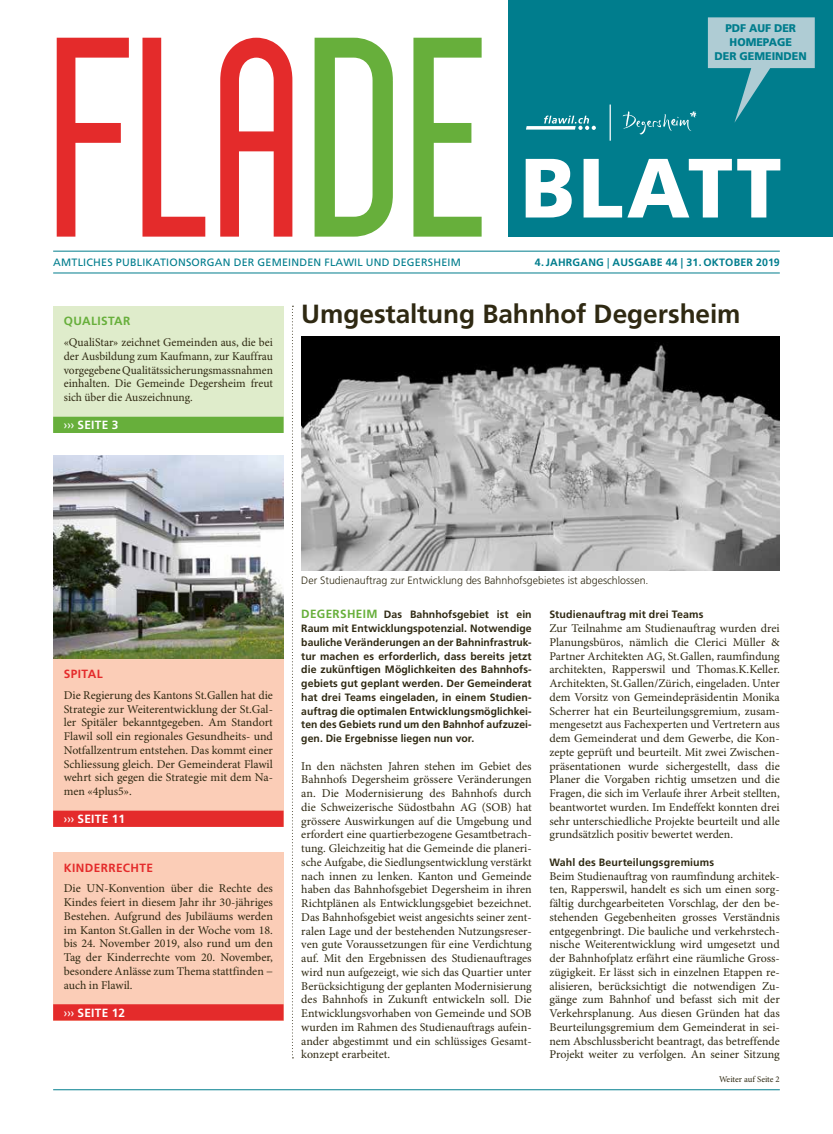
<style>
.page{position:relative;width:833px;height:1134px;background:#fff}
.page>*{position:absolute;margin:0;border:0;box-sizing:border-box;transform-origin:0 0}
.t1{font:284.12px "Sigward";color:#e42b2b;scale:.94 1}
.t2{font:900 84px "Frutiger LT Std";letter-spacing:.04em;color:#fff}
.t3{font:700 26.25px "Frutiger LT Std";letter-spacing:-.005em;color:#2f2912}
.t4{font:11.88px/13.8px "Minion Pro";color:#2f2912;text-align:justify}
.t5{font:700 11.88px "Frutiger LT Std";letter-spacing:.02em;color:#fff}
.t6{font:700 11.88px "Frutiger LT Std";letter-spacing:.035em;color:#e42b2b}
.t7{font:700 11.88px "Frutiger LT Std";letter-spacing:.03em;color:#67af3b}
.t8{font:900 11.12px/13.9px "Frutiger LT Std";color:#007d8d;text-align:center;scale:.96 1}
.t9{font:700 10.62px/13.8px "Frutiger LT Std";letter-spacing:.01em;color:#2f2912;text-align:justify}
.t10{font:300 10.62px "Frutiger LT Std";color:#2f2912}
.t11{font:10.62px "Frutiger LT Std";letter-spacing:.02em;color:#007d8d}
.t12{font:700 10.62px "Frutiger LT Std";letter-spacing:.02em;color:#007d8d}
.t13{font:8.75px "Minion Pro";letter-spacing:-.005em;color:#2f2912}
.s1{color:#67af3b}
.s2{font-weight:400}
.s3{font-size:11.88px;color:#67af3b}
</style>
<div class="page">
<div style="left:53px;top:658px;width:230px;height:168px;background:#fbcdb7"></div>
<div style="left:53px;top:811px;width:230px;height:16px;background:#e42b2b"></div>
<div style="left:53px;top:852px;width:230px;height:168px;background:#fbcdb7"></div>
<div style="left:53px;top:1004px;width:230px;height:16px;background:#e42b2b"></div>
<div style="left:53px;top:306px;width:230px;height:127px;background:#dfeccb"></div>
<div style="left:53px;top:417px;width:230px;height:16px;background:#67af3b"></div>
<svg style="left:292px;top:306px;width:1px;height:752px"></svg>
<img style="left:301px;top:336px;width:479px;height:234px">
<img style="left:53px;top:455px;width:230px;height:203px">
<div style="left:508px;top:0;width:325px;height:237px;background:#007d8d"></div>
<svg style="left:526px;top:116px;width:70px;height:14px"></svg>
<svg style="left:622px;top:111px;width:75px;height:24px"></svg>
<hr style="left:609px;top:105px;width:2px;height:36px;background:#fff">
<hr style="left:53px;top:1089px;width:727px;height:1px;background:#007d8d">
<svg style="left:708px;top:17px;width:106px;height:106px"></svg>
<hr style="left:53px;top:251px;width:727px;height:1px;background:#007d8d">
<hr style="left:53px;top:272px;width:727px;height:1px;background:#007d8d">
<h1 class="t1" style="left:57px;top:18px;width:472px">FlA<span class="s1">DE</span></h1>
<p class="t8" style="left:714px;top:21px;width:98px">PDF AUF DER<br>HOMEPAGE<br>DER GEMEINDEN</p>
<h2 class="t2" style="left:521px;top:137px;width:262px">BLATT</h2>
<p class="t11" style="left:53px;top:256px;width:409px">AMTLICHES PUBLIKATIONSORGAN DER GEMEINDEN FLAWIL UND DEGERSHEIM</p>
<p class="t12" style="left:535px;top:256px;width:246px">4.JAHRGANG <span class="s2">|</span> AUSGABE 44 | 31. OKTOBER 2019</p>
<p class="t7" style="left:64px;top:314px;width:68px">QUALISTAR</p>
<p class="t4" style="left:64px;top:336px;width:211px">«QualiStar» zeichnet Gemeinden aus, die bei der Ausbildung zum Kaufmann, zur Kauffrau vorgegebene Qualitätssicherungsmassnahmen einhalten. Die Gemeinde Degersheim freut sich über die Auszeichnung.</p>
<p class="t5" style="left:64px;top:418px;width:56px"><span class="s2">›››</span> SEITE 3</p>
<h3 class="t3" style="left:301px;top:298px;width:441px">Umgestaltung Bahnhof Degersheim</h3>
<p class="t6" style="left:64px;top:667px;width:40px">SPITAL</p>
<p class="t4" style="left:64px;top:689px;width:211px">Die Regierung des Kantons St.Gallen hat die Strategie zur Weiterentwicklung der St.Gal&shy;ler Spitäler bekanntgegeben. Am Standort Flawil soll ein regionales Gesundheits- und Notfallzentrum entstehen. Das kommt einer Schliessung gleich. Der Gemeinderat Flawil wehrt sich gegen die Strategie mit dem Na&shy;men «4plus5».</p>
<p class="t5" style="left:64px;top:812px;width:63px"><span class="s2">›››</span> SEITE 11</p>
<p class="t6" style="left:64px;top:860px;width:91px">KINDERRECHTE</p>
<p class="t4" style="left:64px;top:882px;width:211px">Die UN-Konvention über die Rechte des Kindes feiert in diesem Jahr ihr 30-jähriges Bestehen. Aufgrund des Jubiläums werden im Kanton St.Gallen in der Woche vom 18. bis 24. November 2019, also rund um den Tag der Kinderrechte vom 20. November, besondere Anlässe zum Thema stattfinden − auch in Flawil.</p>
<p class="t5" style="left:64px;top:1005px;width:63px"><span class="s2">›››</span> SEITE 12</p>
<p class="t10" style="left:301px;top:574px;width:349px">Der Studienauftrag zur Entwicklung des Bahnhofsgebietes ist abgeschlossen.</p>
<p class="t9" style="left:301px;top:608px;width:232px"><span class="s3">DEGERSHEIM</span> Das Bahnhofsgebiet ist ein Raum mit Entwicklungspotenzial. Notwendige bauliche Veränderungen an der Bahninfrastruk&shy;tur machen es erforderlich, dass bereits jetzt die zukünftigen Möglichkeiten des Bahnhofs&shy;gebiets gut geplant werden. Der Gemeinderat hat drei Teams eingeladen, in einem Studien&shy;auftrag die optimalen Entwicklungsmöglichkei&shy;ten des Gebiets rund um den Bahnhof aufzuzei&shy;gen. Die Ergebnisse liegen nun vor.</p>
<p class="t4" style="left:301px;top:759px;width:232px">In den nächsten Jahren stehen im Gebiet des Bahnhofs Degersheim grössere Veränderungen an. Die Modernisierung des Bahnhofs durch die Schweizerische Südostbahn AG (SOB) hat grössere Auswirkungen auf die Umgebung und erfordert eine quartierbezogene Gesamtbetrach&shy;tung. Gleichzeitig hat die Gemeinde die planeri&shy;sche Aufgabe, die Siedlungsentwicklung verstärkt nach innen zu lenken. Kanton und Gemeinde haben das Bahnhofsgebiet Degersheim in ihren Richtplänen als Entwicklungsgebiet bezeichnet.<br>Das Bahnhofsgebiet weist angesichts seiner zent&shy;ralen Lage und der bestehenden Nutzungsreser&shy;ven gute Voraussetzungen für eine Verdichtung auf. Mit den Ergebnissen des Studienauftrages wird nun aufgezeigt, wie sich das Quartier unter Berücksichtigung der geplanten Modernisierung des Bahnhofs in Zukunft entwickeln soll. Die Entwicklungsvorhaben von Gemeinde und SOB wurden im Rahmen des Studienauftrags aufein&shy;ander abgestimmt und ein schlüssiges Gesamt&shy;konzept erarbeitet.</p>
<p class="t9" style="left:549px;top:608px;width:156px">Studienauftrag mit drei Teams</p>
<p class="t4" style="left:549px;top:622px;width:232px">Zur Teilnahme am Studienauftrag wurden drei Planungsbüros, nämlich die Clerici Müller &amp; Partner Architekten AG, St.Gallen, raumfindung architekten, Rapperswil und Thomas.K.Keller.<br>Architekten, St.Gallen/Zürich, eingeladen. Unter dem Vorsitz von Gemeindepräsidentin Monika Scherrer hat ein Beurteilungsgremium, zusam&shy;mengesetzt aus Fachexperten und Vertretern aus dem Gemeinderat und dem Gewerbe, die Kon&shy;zepte geprüft und beurteilt. Mit zwei Zwischen&shy;präsentationen wurde sichergestellt, dass die Planer die Vorgaben richtig umsetzen und die Fragen, die sich im Verlaufe ihrer Arbeit stellten, beantwortet wurden. Im Endeffekt konnten drei sehr unterschiedliche Projekte beurteilt und alle grundsätzlich positiv bewertet werden.</p>
<p class="t9" style="left:549px;top:855px;width:166px">Wahl des Beurteilungsgremiums</p>
<p class="t4" style="left:549px;top:869px;width:232px">Beim Studienauftrag von raumfindung architek&shy;ten, Rapperswil, handelt es sich um einen sorg&shy;fältig durchgearbeiteten Vorschlag, der den be&shy;stehenden Gegebenheiten grosses Verständnis entgegenbringt. Die bauliche und verkehrstech&shy;nische Weiterentwicklung wird umgesetzt und der Bahnhofplatz erfährt eine räumliche Gross&shy;zügigkeit. Er lässt sich in einzelnen Etappen re&shy;alisieren, berücksichtigt die notwendigen Zu&shy;gänge zum Bahnhof und befasst sich mit der Verkehrsplanung. Aus diesen Gründen hat das Beurteilungsgremium dem Gemeinderat in sei&shy;nem Abschlussbericht beantragt, das betreffende Projekt weiter zu verfolgen. An seiner Sitzung</p>
<p class="t13" style="left:719px;top:1074px;width:62px">Weiter auf Seite 2</p>
</div>
